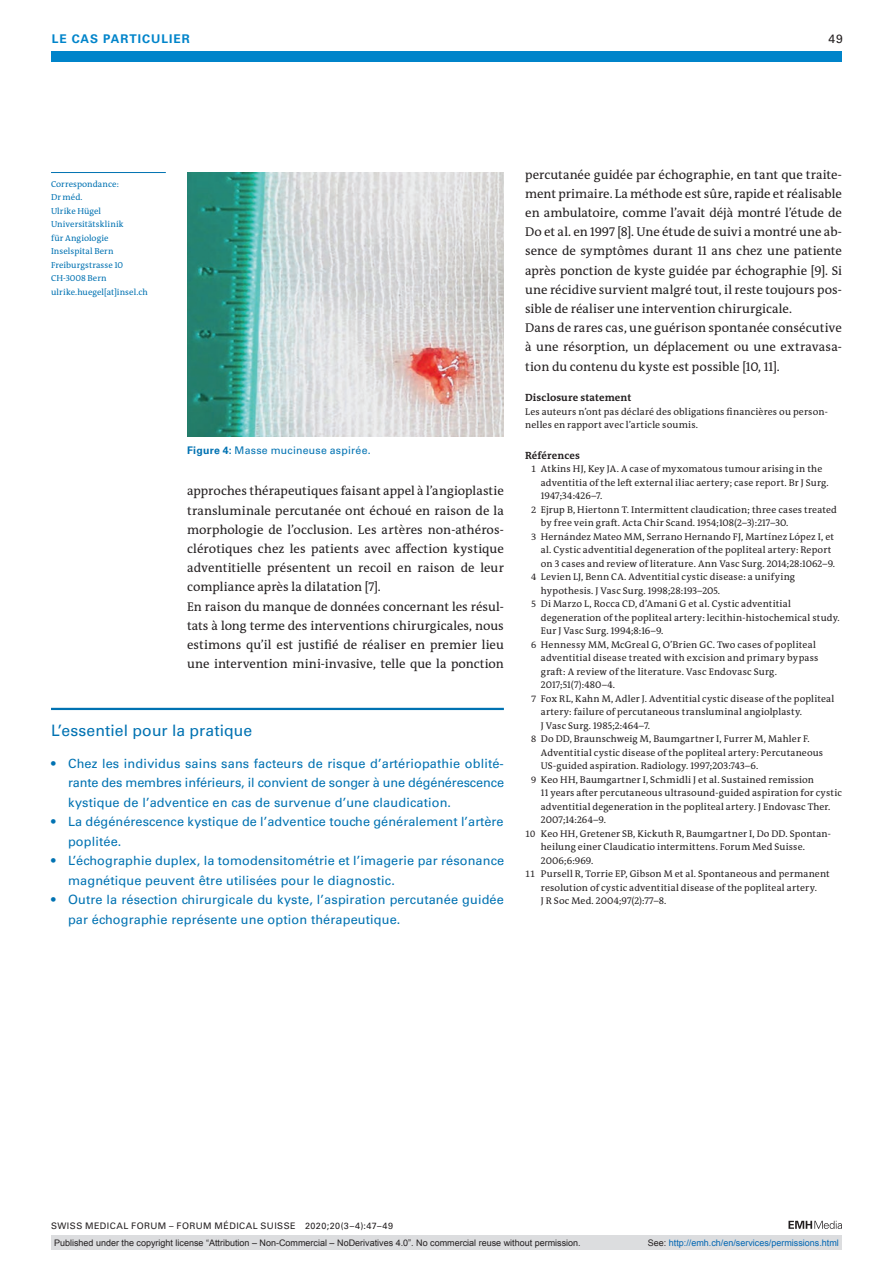
<style>
.page{position:relative;width:893px;height:1263px;background:#fff}
.page>*{position:absolute;margin:0;border:0;box-sizing:border-box;transform-origin:0 0}
.t1{font:15.75px "Univers LT Std";letter-spacing:.005em;color:#0072b2}
.t2{font:12.75px/19.2px "The Antiqua B W5 Plain";color:#231f20}
.t3{font:12.75px/19.5px "Univers LT Std";letter-spacing:.01em;color:#0072b2}
.t4{font:700 12px "Univers LT Std";color:#0084ca}
.t5{font:12px "Univers LT Std";color:#231f20}
.t6{font:10.5px "Univers LT Std";letter-spacing:.025em;color:#0072b2}
.t7{font:700 10.5px "The Antiqua B W7";letter-spacing:.015em;color:#231f20}
.t8{font:9.75px/13.5px "The Antiqua B W5 Plain";letter-spacing:.015em;color:#231f20}
.t9{font:9px "Arial";color:#231f20}
.t10{font:9px "Univers LT Std";letter-spacing:.05em;color:#231f20}
.t11{font:9px "Arial";color:#0166b3}
.t12{font:8.7px/13.5px "The Antiqua B W5 Plain";letter-spacing:.01em;color:#0072b2}
.s1{font-weight:700}
.s2{font-size:9.3px}
.s3{color:#231f20}
</style>
<div class="page">
<div style="left:51px;top:51px;width:791px;height:11px;background:#0084ca"></div>
<svg style="left:788px;top:1221px;width:54px;height:8px"></svg>
<hr style="left:51px;top:172px;width:115px;height:1px;background:#0072b2">
<hr style="left:51px;top:708px;width:453px;height:2px;background:#0072b2">
<img style="left:187px;top:172px;width:317px;height:264px">
<div style="left:51px;top:1235px;width:791px;height:15px;background:#dcdddf"></div>
<p class="t4" style="left:52px;top:31px;width:30px">LE CAS</p>
<p class="t4" style="left:103px;top:31px;width:9px">PARTICULIER</p>
<p class="t5" style="left:829px;top:31px;width:16px">49</p>
<p class="t12" style="left:51px;top:177px;width:98px">Correspondance:<br>Dr méd.<br>Ulrike Hügel<br>Universitätsklinik<br>für Angiologie<br>Inselspital Bern<br>Freiburgstrasse 10<br>CH-3008 Bern ulrike.huegel[at]insel.ch</p>
<p class="t6" style="left:187px;top:444px;width:185px"><span class="s1">FIGURE 4:</span> Masse mucineuse aspirée.</p>
<p class="t2" style="left:187px;top:482px;width:318px">approches thérapeutiques faisant appel à l’angioplastie transluminale percutanée ont échoué en raison de la morphologie de l’occlusion. Les artères non-athéros&shy;clérotiques chez les patients avec affection kystique adventitielle présentent un recoil en raison de leur compliance après la dilatation [7].<br>En raison du manque de données concernant les résul&shy;tats à long terme des interventions chirurgicales, nous estimons qu’il est justifié de réaliser en premier lieu une intervention mini-invasive, telle que la ponction</p>
<h1 class="t1" style="left:51px;top:721px;width:203px">L’essentiel pour la pratique</h1>
<h2 class="t3" style="left:68px;top:754px;width:437px;text-align:justify;text-indent:-17px">• Chez les individus sains sans facteurs de risque d’artériopathie oblité&shy;rante des membres inférieurs, il convient de songer à une dégénérescence kystique de l’adventice en cas de survenue d’une claudication.</h2>
<h2 class="t3" style="left:68px;top:812px;width:437px;text-indent:-17px">• La dégénérescence kystique de l’adventice touche généralement l’artère poplitée.</h2>
<h2 class="t3" style="left:68px;top:851px;width:438px;text-indent:-17px">• L’échographie duplex, la tomodensitométrie et l’imagerie par résonance magnétique peuvent être utilisées pour le diagnostic.</h2>
<h2 class="t3" style="left:68px;top:890px;width:437px;text-indent:-17px">• Outre la résection chirurgicale du kyste, l’aspiration percutanée guidée par échographie représente une option thérapeutique.</h2>
<p class="t2" style="left:525px;top:165px;width:318px">percutanée guidée par échographie, en tant que traite&shy;ment primaire. La méthode est sûre, rapide et réalisable en ambulatoire, comme l’avait déjà montré l’étude de Do et al. en 1997 [8]. Une étude de suivi a montré une ab&shy;sence de symptômes durant 11 ans chez une patiente après ponction de kyste guidée par échographie [9]. Si une récidive survient malgré tout, il reste toujours pos&shy;sible de réaliser une intervention chirurgicale.<br>Dans de rares cas, une guérison spontanée consécutive à une résorption, un déplacement ou une extravasa&shy;tion du contenu du kyste est possible [10, 11].</p>
<p class="t7" style="left:525px;top:391px;width:108px">Disclosure statement</p>
<p class="t8" style="left:525px;top:405px;width:304px">Les auteurs n’ont pas déclaré des obligations financières ou person&shy;nelles en rapport avec l’article soumis.</p>
<p class="t7" style="left:525px;top:448px;width:56px">Références</p>
<p class="t8" style="left:531px;top:462px;width:293px"><span class="s2">1</span> Atkins HJ, Key JA. A case of myxomatous tumour arising in the</p>
<p class="t8" style="left:541px;top:476px;width:289px">adventitia of the left external iliac aertery; case report. Br J Surg.</p>
<p class="t8" style="left:541px;top:489px;width:63px">1947;34:426–7.</p>
<p class="t8" style="left:531px;top:503px;width:307px"><span class="s2">2</span> Ejrup B, Hiertonn T. Intermittent claudication; three cases treated</p>
<p class="t8" style="left:541px;top:516px;width:249px">by free vein graft. Acta Chir Scand. 1954;108(2–3):217–30.</p>
<p class="t8" style="left:531px;top:530px;width:305px"><span class="s2">3</span> Hernández Mateo MM, Serrano Hernando FJ, Martínez López I, et</p>
<p class="t8" style="left:541px;top:543px;width:292px">al. Cystic adventitial degeneration of the popliteal artery: Report</p>
<p class="t8" style="left:541px;top:557px;width:296px">on 3 cases and review of literature. Ann Vasc Surg. 2014;28:1062–9.</p>
<p class="t8" style="left:531px;top:570px;width:266px"><span class="s2">4</span> Levien LJ, Benn CA. Adventitial cystic disease: a unifying</p>
<p class="t8" style="left:541px;top:584px;width:181px">hypothesis. J Vasc Surg. 1998;28:193–205.</p>
<p class="t8" style="left:531px;top:597px;width:261px"><span class="s2">5</span> Di Marzo L, Rocca CD, d’Amani G et al. Cystic adventitial</p>
<p class="t8" style="left:541px;top:611px;width:300px">degeneration of the popliteal artery: lecithin-histochemical study.</p>
<p class="t8" style="left:541px;top:624px;width:124px">Eur J Vasc Surg. 1994;8:16–9.</p>
<p class="t8" style="left:531px;top:638px;width:286px"><span class="s2">6</span> Hennessy MM, McGreal G, O’Brien GC. Two cases of popliteal</p>
<p class="t8" style="left:541px;top:651px;width:279px">adventitial disease treated with excision and primary bypass</p>
<p class="t8" style="left:541px;top:665px;width:237px">graft: A review of the literature. Vasc Endovasc Surg.</p>
<p class="t8" style="left:541px;top:678px;width:76px">2017;51(7):480–4.</p>
<p class="t8" style="left:531px;top:692px;width:305px"><span class="s2">7</span> Fox RL, Kahn M, Adler J. Adventitial cystic disease of the popliteal</p>
<p class="t8" style="left:541px;top:705px;width:263px">artery: failure of percutaneous transluminal angiolplasty.</p>
<p class="t8" style="left:541px;top:719px;width:111px">J Vasc Surg. 1985;2:464–7.</p>
<p class="t8" style="left:531px;top:732px;width:280px"><span class="s2">8</span> Do DD, Braunschweig M, Baumgartner I, Furrer M, Mahler F.</p>
<p class="t8" style="left:541px;top:746px;width:284px">Adventitial cystic disease of the popliteal artery: Percutaneous</p>
<p class="t8" style="left:541px;top:759px;width:219px">US-guided aspiration. Radiology. 1997;203:743–6.</p>
<p class="t8" style="left:531px;top:773px;width:285px"><span class="s2">9</span> Keo HH, Baumgartner I, Schmidli J et al. Sustained remission</p>
<p class="t8" style="left:541px;top:786px;width:302px">11 years after percutaneous ultrasound-guided aspiration for cystic</p>
<p class="t8" style="left:541px;top:800px;width:291px">adventitial degeneration in the popliteal artery. J Endovasc Ther.</p>
<p class="t8" style="left:541px;top:813px;width:67px">2007;14:264–9.</p>
<p class="t8" style="left:525px;top:827px;width:307px"><span class="s2">10</span> Keo HH, Gretener SB, Kickuth R, Baumgartner I, Do DD. Spontan-</p>
<p class="t8" style="left:541px;top:840px;width:266px">heilung einer Claudicatio intermittens. Forum Med Suisse.</p>
<p class="t8" style="left:541px;top:854px;width:54px">2006;6:969.</p>
<p class="t8" style="left:525px;top:867px;width:306px"><span class="s2">11</span> Pursell R, Torrie EP, Gibson M et al. Spontaneous and permanent</p>
<p class="t8" style="left:541px;top:881px;width:278px">resolution of cystic adventitial disease of the popliteal artery.</p>
<p class="t8" style="left:541px;top:894px;width:127px">J R Soc Med. 2004;97(2):77–8.</p>
<p class="t10" style="left:51px;top:1220px;width:344px">SWISS MEDICAL FORUM – FORUM MÉDICAL SUISSE 2020;20(3–4):47–49</p>
<p class="t9" style="left:54px;top:1237px;width:528px">Published under the copyright license “Attribution – Non-Commercial – NoDerivatives 4.0”. No commercial reuse without permission.</p>
<p class="t11" style="left:648px;top:1237px;width:193px"><span class="s3">See:</span> http://emh.ch/en/services/permissions.html</p>
</div>
